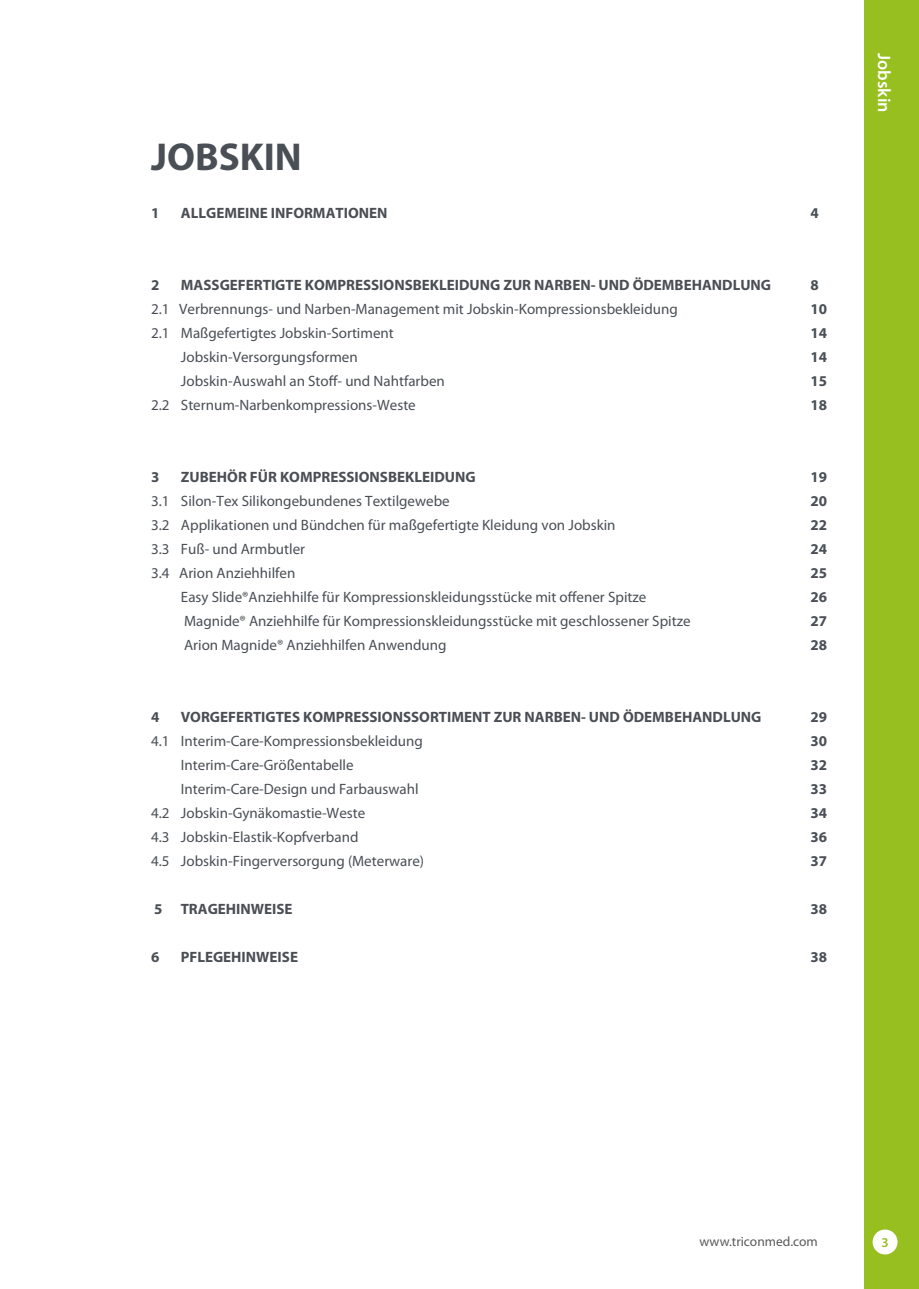
<style>
.page{position:relative;width:919px;height:1289px;background:#fff}
.page>*{position:absolute;margin:0;border:0;box-sizing:border-box;transform-origin:0 0}
.t1{font:700 39px "Myriad Pro";color:#4a4f55}
.t2{font:600 18px "Myriad Pro";color:#fff}
.t3{font:15px/24px "Myriad Pro";color:#4a4f55}
.t4{font:700 15px/24px "Myriad Pro";color:#4a4f55;text-align:justify}
.t5{font:13.5px "Myriad Pro";color:#595a5b}
.t6{font:600 13.5px "Myriad Pro";color:#96bf1f}
</style>
<div class="page">
<div style="left:863px;top:0;width:55px;height:1288px;background:#96bf1f"></div>
<div style="left:872px;top:1229px;width:25px;height:25px;background:#fff;border-radius:50%"></div>
<h1 class="t1" style="left:151px;top:131px;width:152px">JOBSKIN</h1>
<p class="t4" style="left:151px;top:200px;width:10px">1</p>
<p class="t4" style="left:181px;top:200px;width:208px">ALLGEMEINE INFORMATIONEN</p>
<p class="t4" style="left:151px;top:272px;width:10px">2</p>
<p class="t4" style="left:181px;top:272px;width:591px">MASSGEFERTIGTE KOMPRESSIONSBEKLEIDUNG ZUR NARBEN- UND ÖDEMBEHANDLUNG</p>
<p class="t3" style="left:151px;top:296px;width:528px">2.1 Verbrennungs- und Narben-Management mit Jobskin-Kompressionsbekleidung</p>
<p class="t3" style="left:151px;top:320px;width:244px">2.1 Maßgefertigtes Jobskin-Sortiment</p>
<p class="t3" style="left:181px;top:344px;width:178px">Jobskin-Versorgungsformen</p>
<p class="t3" style="left:181px;top:368px;width:265px">Jobskin-Auswahl an Stoff- und Nahtfarben</p>
<p class="t3" style="left:151px;top:392px;width:266px">2.2 Sternum-Narbenkompressions-Weste</p>
<p class="t4" style="left:151px;top:464px;width:10px">3</p>
<p class="t4" style="left:181px;top:464px;width:296px">ZUBEHÖR FÜR KOMPRESSIONSBEKLEIDUNG</p>
<p class="t3" style="left:151px;top:488px;width:466px">3.1 Silon-Tex Silikongebundenes Textilgewebe<br>3.2 Applikationen und Bündchen für maßgefertigte Kleidung von Jobskin 3.3 Fuß- und Armbutler<br>3.4 Arion Anziehhilfen</p>
<p class="t3" style="left:181px;top:584px;width:511px">Easy Slide®Anziehhilfe für Kompressionskleidungsstücke mit offener Spitze<br>Magnide® Anziehhilfe für Kompressionskleidungsstücke mit geschlossener Spitze<br>Arion Magnide® Anziehhilfen Anwendung</p>
<p class="t4" style="left:151px;top:704px;width:10px">4</p>
<p class="t4" style="left:181px;top:704px;width:582px">VORGEFERTIGTES KOMPRESSIONSSORTIMENT ZUR NARBEN- UND ÖDEMBEHANDLUNG</p>
<p class="t3" style="left:151px;top:728px;width:273px">4.1 Interim-Care-Kompressionsbekleidung</p>
<p class="t3" style="left:181px;top:752px;width:174px">Interim-Care-Größentabelle</p>
<p class="t3" style="left:181px;top:776px;width:239px">Interim-Care-Design und Farbauswahl</p>
<p class="t3" style="left:151px;top:800px;width:215px">4.2 Jobskin-Gynäkomastie-Weste</p>
<p class="t3" style="left:151px;top:824px;width:209px">4.3 Jobskin-Elastik-Kopfverband</p>
<p class="t3" style="left:151px;top:848px;width:274px">4.5 Jobskin-Fingerversorgung (Meterware)</p>
<p class="t4" style="left:154px;top:896px;width:140px">5 TRAGEHINWEISE</p>
<p class="t4" style="left:151px;top:944px;width:10px">6</p>
<p class="t4" style="left:181px;top:944px;width:119px">PFLEGEHINWEISE</p>
<p class="t4" style="left:810px;top:200px;width:10px">4</p>
<p class="t4" style="left:810px;top:272px;width:18px;text-align:left">8<br>10<br>14<br>14<br>15<br>18</p>
<p class="t4" style="left:810px;top:464px;width:18px">19<br>20<br>22<br>24<br>25<br>26<br>27<br>28</p>
<p class="t4" style="left:810px;top:704px;width:18px">29<br>30<br>32<br>33<br>34<br>36<br>37</p>
<p class="t4" style="left:810px;top:896px;width:18px">38</p>
<p class="t4" style="left:810px;top:944px;width:18px">38</p>
<p class="t2" style="left:895px;top:53px;width:61px;rotate:90deg">Jobskin</p>
<p class="t5" style="left:699px;top:1232px;width:120px">www.triconmed.com</p>
<p class="t6" style="left:881px;top:1233px;width:9px">3</p>
</div>
